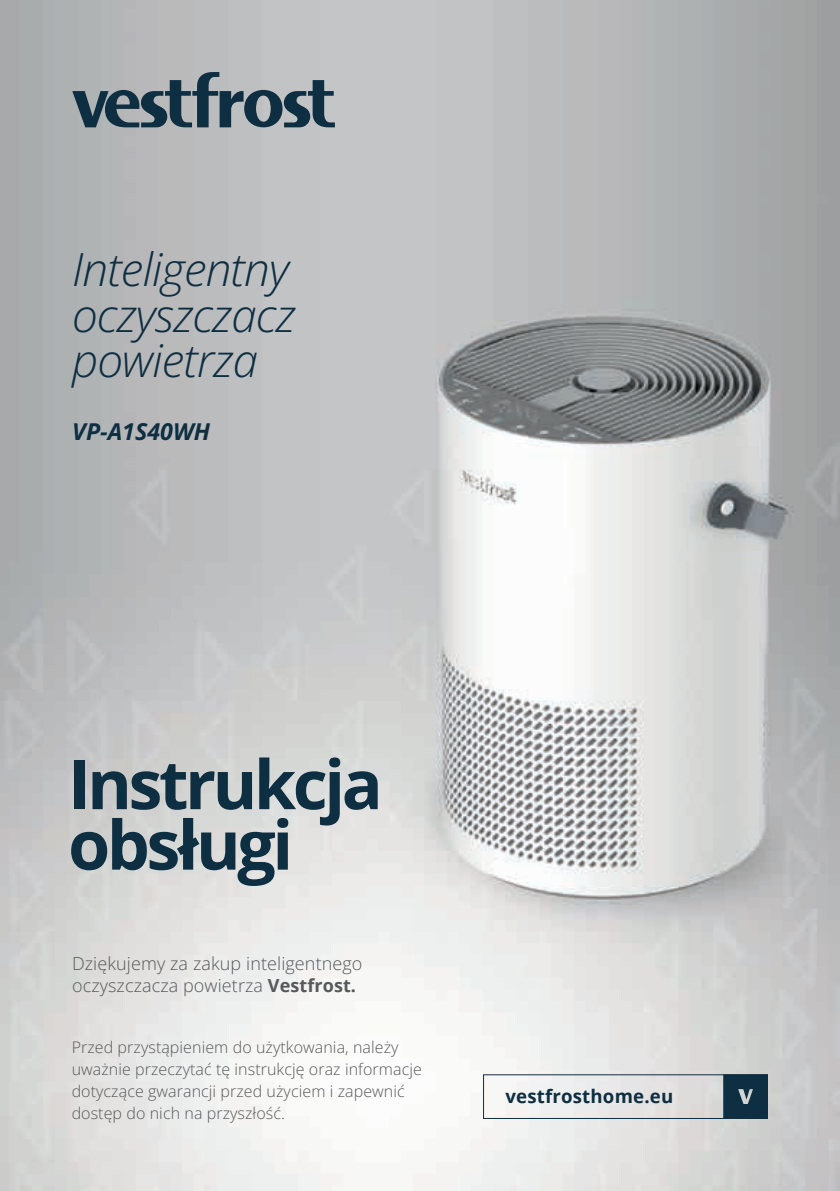
<style>
.page{position:relative;width:840px;height:1191px;background:#fff}
.page>*{position:absolute;margin:0;border:0;box-sizing:border-box;transform-origin:0 0}
.t1{font:700 68px/60.4px "Open Sans";letter-spacing:-.05em;color:#0e2e41}
.t2{font:italic 300 45.8px/45.8px "Open Sans";letter-spacing:-.02em;color:#0e2e41}
.t3{font:italic 700 23.2px "Open Sans";color:#0e2e41}
.t4{font:700 18.6px "Open Sans";letter-spacing:.01em;color:#0e2e41}
.t5{font:300 18px/22px "Open Sans";letter-spacing:.005em;color:#57585a}
.t6{font:300 16px/22px "Open Sans";letter-spacing:.005em;color:#57585a}
.s1{font-weight:700}
</style>
<div class="page">
<img style="left:0;top:0;width:839px;height:1191px">
<svg style="left:72px;top:72px;width:263px;height:55px;background:#74828a"></svg>
<svg style="left:722px;top:1076px;width:43px;height:41px;background:#1f3d4e"></svg>
<div style="left:483px;top:1074px;width:284px;height:45px;border:1px solid #0e2e41"></div>
<h2 class="t2" style="left:72px;top:245px;width:225px">Inteligentny oczyszczacz powietrza</h2>
<h3 class="t3" style="left:72px;top:415px;width:139px">VP-A1S40WH</h3>
<h1 class="t1" style="left:68px;top:752px;width:316px">Instrukcja obsługi</h1>
<p class="t5" style="left:72px;top:952px;width:292px">Dziękujemy za zakup inteligentnego oczyszczacza powietrza <span class="s1">Vestfrost.</span></p>
<p class="t6" style="left:72px;top:1035px;width:351px">Przed przystąpieniem do użytkowania, należy uważnie przeczytać tę instrukcję oraz informacje dotyczące gwarancji przed użyciem i zapewnić dostęp do nich na przyszłość.</p>
<p class="t4" style="left:505px;top:1083px;width:169px">vestfrosthome.eu</p>
</div>
